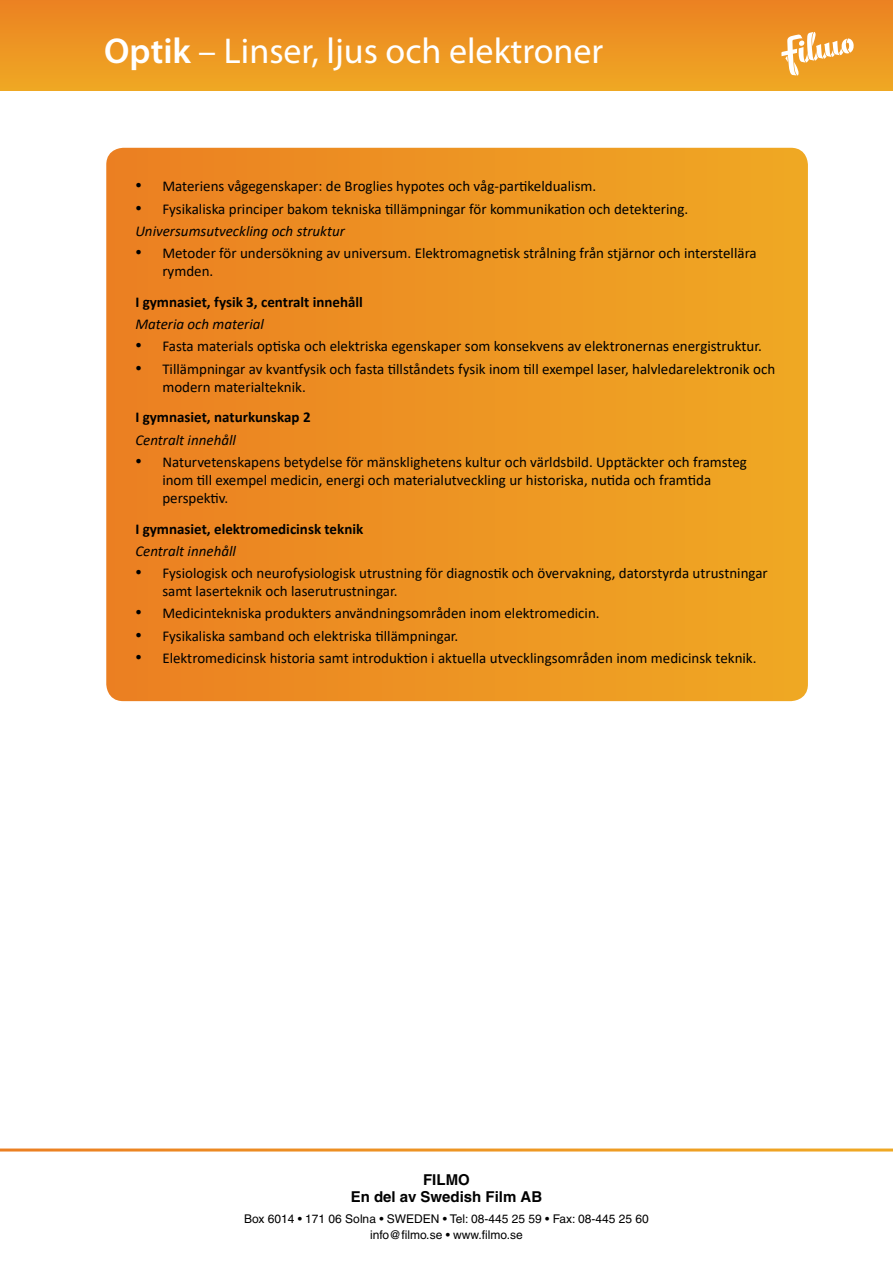
<style>
.page{position:relative;width:893px;height:1263px;background:#fff}
.page>*{position:absolute;margin:0;border:0;box-sizing:border-box;transform-origin:0 0}
.t1{font:36px "Myriad Pro";color:#fff}
.t2{font:15px/18px "Calibri";color:#000}
.t3{font:700 15px "Calibri";color:#000}
.t4{font:italic 15px "Calibri";color:#000}
.t5{font:700 15px/16.5px "Helvetica";color:#000;text-align:center}
.t6{font:12px/16.5px "Helvetica";color:#000;text-align:center}
.s1{font-weight:600}
.s2{font-family:"Times New Roman";font-size:18px}
.s3{font-style:italic}
</style>
<div class="page">
<svg style="left:0;top:0;width:893px;height:91px;background:#ed9422"></svg>
<svg style="left:781px;top:32px;width:73px;height:43px"></svg>
<svg style="left:106px;top:148px;width:702px;height:553px;background:#ed9422"></svg>
<h1 class="t1" style="left:104px;top:29px;width:501px"><span class="s1">Optik</span> – Linser, ljus och elektroner</h1>
<p class="t2" style="left:135px;top:177px;width:462px"><span class="s2">•</span> Materiens vågegenskaper: de Broglies hypotes och våg-partikeldualism.</p>
<p class="t2" style="left:135px;top:197px;width:554px;line-height:22.2px"><span class="s2">•</span> Fysikaliska principer bakom tekniska tillämpningar för kommunikation och detektering.<br><span class="s3">Universumsutveckling och struktur</span></p>
<p class="t2" style="left:162px;top:244px;width:596px;text-indent:-27px"><span class="s2">•</span> Metoder för undersökning av universum. Elektromagnetisk strålning från stjärnor och interstellära rymden.</p>
<p class="t3" style="left:135px;top:291px;width:229px">I gymnasiet, fysik 3, centralt innehåll</p>
<p class="t4" style="left:135px;top:314px;width:130px">Materia och material</p>
<p class="t2" style="left:135px;top:337px;width:628px"><span class="s2">•</span> Fasta materials optiska och elektriska egenskaper som konsekvens av elektronernas energistruktur.</p>
<p class="t2" style="left:162px;top:359px;width:614px;text-indent:-27px"><span class="s2">•</span> Tillämpningar av kvantfysik och fasta tillståndets fysik inom till exempel laser, halvledarelektronik och modern materialteknik.</p>
<p class="t3" style="left:135px;top:407px;width:177px">I gymnasiet, naturkunskap 2</p>
<p class="t4" style="left:135px;top:429px;width:102px">Centralt innehåll</p>
<p class="t2" style="left:162px;top:452px;width:586px;text-indent:-27px"><span class="s2">•</span> Naturvetenskapens betydelse för mänsklighetens kultur och världsbild. Upptäckter och framsteg inom till exempel medicin, energi och materialutveckling ur historiska, nutida och framtida perspektiv.</p>
<p class="t3" style="left:135px;top:518px;width:229px">I gymnasiet, elektromedicinsk teknik</p>
<p class="t4" style="left:135px;top:540px;width:102px">Centralt innehåll</p>
<p class="t2" style="left:162px;top:564px;width:607px;text-indent:-27px"><span class="s2">•</span> Fysiologisk och neurofysiologisk utrustning för diagnostik och övervakning, datorstyrda utrustningar samt laserteknik och laserutrustningar.</p>
<p class="t2" style="left:135px;top:604px;width:466px"><span class="s2">•</span> Medicintekniska produkters användningsområden inom elektromedicin.</p>
<p class="t2" style="left:135px;top:626px;width:325px"><span class="s2">•</span> Fysikaliska samband och elektriska tillämpningar.</p>
<p class="t2" style="left:135px;top:648px;width:623px"><span class="s2">•</span> Elektromedicinsk historia samt introduktion i aktuella utvecklingsområden inom medicinsk teknik.</p>
<p class="t5" style="left:351px;top:1171px;width:193px">FILMO<br>En del av Swedish Film AB</p>
<p class="t6" style="left:244px;top:1210px;width:406px">Box 6014 • 171 06 Solna • SWEDEN • Tel: 08-445 25 59 • Fax: 08-445 25 60 info@filmo.se • www.filmo.se</p>
</div>
